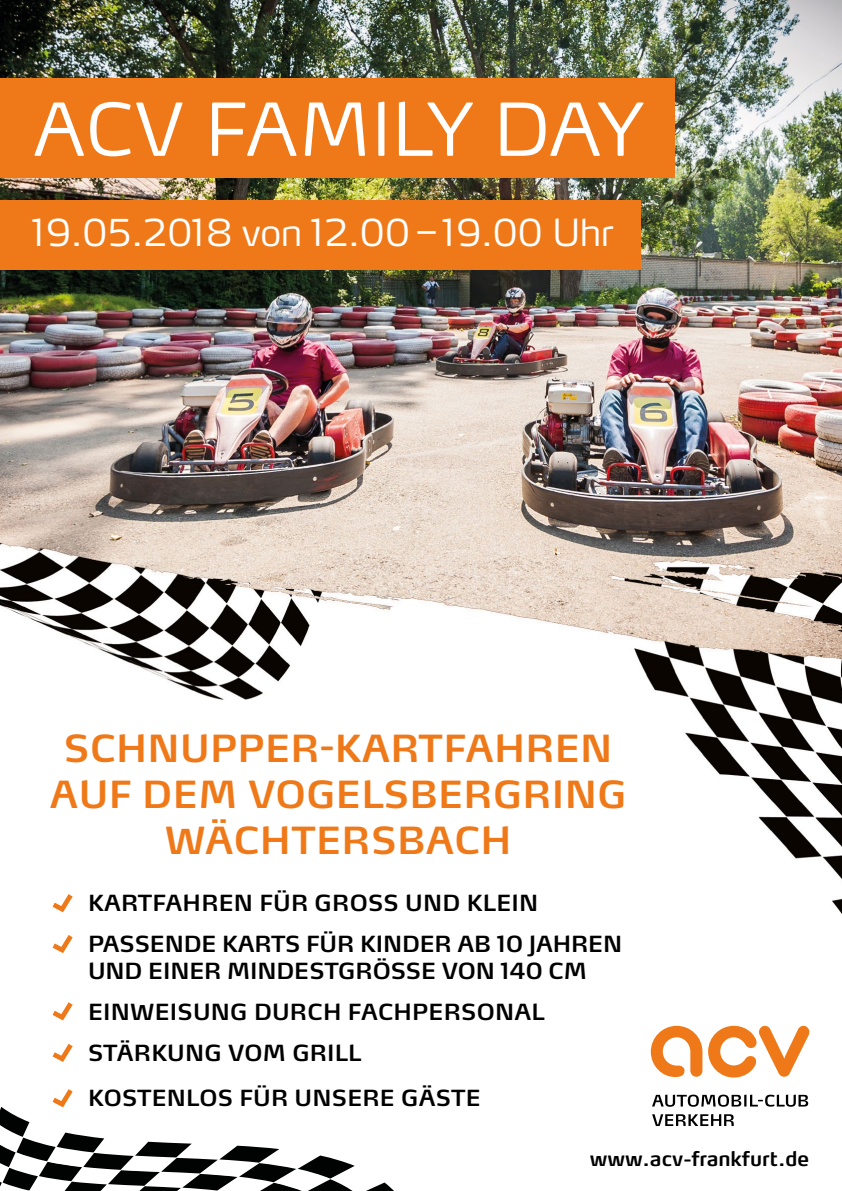
<style>
.page{position:relative;width:842px;height:1191px;background:#fff}
.page>*{position:absolute;margin:0;border:0;box-sizing:border-box;transform-origin:0 0}
.t1{font:300 72.1px "Max Pro";letter-spacing:.01em;color:#fff}
.t2{font:600 37px/46px "Max Pro";letter-spacing:.01em;color:#ef7918;text-align:center}
.t3{font:300 36.7px "Max Pro";letter-spacing:.01em;color:#fff}
.t4{font:600 22px/41px "Max Pro";letter-spacing:.01em;color:#000}
.t5{font:600 20px "Max Pro";color:#000}
</style>
<div class="page">
<img style="left:0;top:0;width:842px;height:439px">
<img style="left:0;top:439px;width:842px;height:475px">
<div style="left:0;top:78px;width:675px;height:100px;background:#ef7918"></div>
<div style="left:0;top:200px;width:640px;height:70px;background:#ef7918"></div>
<svg style="left:651px;top:1025px;width:51px;height:53px"></svg>
<svg style="left:652px;top:1094px;width:156px;height:12px"></svg>
<svg style="left:652px;top:1114px;width:82px;height:12px"></svg>
<svg style="left:708px;top:1025px;width:101px;height:52px"></svg>
<svg style="left:47px;top:889px;width:30px;height:25px"></svg>
<svg style="left:52px;top:1002px;width:21px;height:19px"></svg>
<svg style="left:52px;top:935px;width:21px;height:18px"></svg>
<svg style="left:52px;top:1043px;width:21px;height:19px"></svg>
<svg style="left:0;top:1089px;width:394px;height:102px"></svg>
<h1 class="t1" style="left:33px;top:73px;width:611px">ACV FAMILY DAY</h1>
<h3 class="t3" style="left:33px;top:204px;width:582px">19.05.2018 von 12.00 – 19.00 Uhr</h3>
<h2 class="t2" style="left:50px;top:721px;width:578px">SCHNUPPER-KARTFAHREN<br>AUF DEM VOGELSBERGRING<br>WÄCHTERSBACH</h2>
<p class="t4" style="left:88px;top:880px;width:536px">KARTFAHREN FÜR GROSS UND KLEIN<br>PASSENDE KARTS FÜR KINDER AB 10 JAHREN</p>
<p class="t4" style="left:88px;top:948px;width:500px">UND EINER MINDESTGRÖSSE VON 140 CM<br>EINWEISUNG DURCH FACHPERSONAL<br>STÄRKUNG VOM GRILL</p>
<p class="t4" style="left:88px;top:1075px;width:394px">KOSTENLOS FÜR UNSERE GÄSTE</p>
<p class="t5" style="left:590px;top:1142px;width:221px">www.acv-frankfurt.de</p>
</div>
